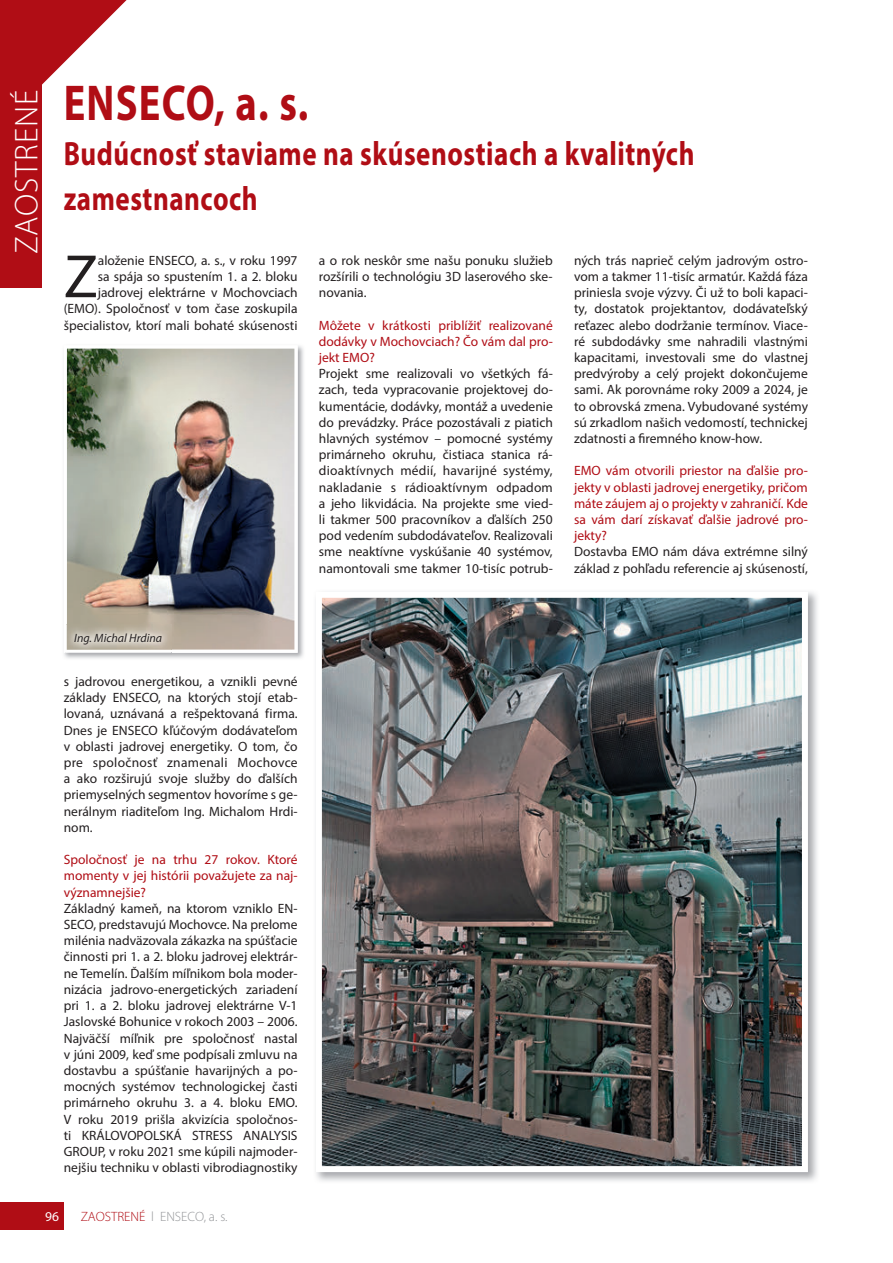
<style>
.page{position:relative;width:893px;height:1263px;background:#fff}
.page>*{position:absolute;margin:0;border:0;box-sizing:border-box;transform-origin:0 0}
.t1{font:61.5px "Myriad Pro";color:#231f20}
.t2{font:700 50.7px "Myriad Pro";letter-spacing:.03em;color:#b00d15;scale:.8 1}
.t3{font:700 33.75px/45px "Myriad Pro";letter-spacing:.02em;color:#b00d15;scale:.8 1}
.t4{font:300 33px "Myriad Pro";letter-spacing:.025em;color:#fff}
.t5{font:13.5px/16.2px "Myriad Pro";color:#231f20;text-align:justify}
.t6{font:13.5px/16.2px "Myriad Pro";color:#b00d15;text-align:justify}
.t7{font:300 13.5px "Myriad Pro";color:#939598}
.t8{font:13.5px "Myriad Pro";color:#fff}
.t9{font:italic 12px "Myriad Pro";color:#231f20}
.s1{color:#b00d15}
</style>
<div class="page">
<div style="left:0;top:0;width:42px;height:287px;background:#b00d15"></div>
<svg style="left:42px;top:0;width:85px;height:85px"></svg>
<div style="left:0;top:1202px;width:64px;height:28px;background:#b00d15"></div>
<img style="left:64px;top:345px;width:240px;height:314px">
<img style="left:64px;top:345px;width:234px;height:308px">
<img style="left:65px;top:624px;width:106px;height:30px">
<img style="left:67px;top:624px;width:104px;height:26px">
<img style="left:316px;top:592px;width:501px;height:589px">
<img style="left:323px;top:599px;width:478px;height:566px">
<div style="left:316px;top:592px;width:492px;height:580px;border:6px solid #fff"></div>
<h3 class="t4" style="left:14px;top:254px;width:166px;rotate:-90deg">ZAOSTRENÉ</h3>
<h2 class="t2" style="left:64px;top:84px;width:307px">ENSECO, a. s.</h2>
<h3 class="t3" style="left:64px;top:134px;width:790px">Budúcnosť staviame na skúsenostiach a kvalitných zamestnancoch</h3>
<p class="t5" style="left:64px;top:253px;width:235px;text-align:right">aloženie ENSECO, a. s., v roku 1997<br>sa spája so spustením 1. a 2. bloku jadrovej elektrárne v Mochovciach (EMO). Spoločnosť v tom čase zoskupila špecialistov, ktorí mali bohaté skúsenosti</p>
<h1 class="t1" style="left:64px;top:253px;width:36px">Z</h1>
<p class="t5" style="left:319px;top:253px;width:235px">a o rok neskôr sme našu ponuku služieb rozšírili o technológiu 3D laserového ske&shy;novania.</p>
<p class="t6" style="left:319px;top:318px;width:235px">Môžete v krátkosti priblížiť realizované dodávky v Mochovciach? Čo vám dal pro&shy;jekt EMO?</p>
<p class="t5" style="left:319px;top:367px;width:236px">Projekt sme realizovali vo všetkých fá&shy;zach, teda vypracovanie projektovej do&shy;kumentácie, dodávky, montáž a uvedenie do prevádzky. Práce pozostávali z piatich hlavných systémov – pomocné systémy primárneho okruhu, čistiaca stanica rá&shy;dioaktívnych médií, havarijné systémy, nakladanie s rádioaktívnym odpadom a jeho likvidácia. Na projekte sme vied&shy;li takmer 500 pracovníkov a ďalších 250 pod vedením subdodávateľov. Realizovali sme neaktívne vyskúšanie 40 systémov, namontovali sme takmer 10-tisíc potrub-</p>
<p class="t5" style="left:574px;top:253px;width:235px">ných trás naprieč celým jadrovým ostro&shy;vom a takmer 11-tisíc armatúr. Každá fáza priniesla svoje výzvy. Či už to boli kapaci&shy;ty, dostatok projektantov, dodávateľský reťazec alebo dodržanie termínov. Viace&shy;ré subdodávky sme nahradili vlastnými kapacitami, investovali sme do vlastnej predvýroby a celý projekt dokončujeme sami. Ak porovnáme roky 2009 a 2024, je to obrovská zmena. Vybudované systémy sú zrkadlom našich vedomostí, technickej zdatnosti a firemného know-how.</p>
<p class="t6" style="left:574px;top:464px;width:235px">EMO vám otvorili priestor na ďalšie pro&shy;jekty v oblasti jadrovej energetiky, pričom máte záujem aj o projekty v zahraničí. Kde sa vám darí získavať ďalšie jadrové pro&shy;jekty?</p>
<p class="t5" style="left:574px;top:545px;width:235px">Dostavba EMO nám dáva extrémne silný základ z pohľadu referencie aj skúseností,</p>
<p class="t9" style="left:74px;top:634px;width:89px">Ing. Michal Hrdina</p>
<p class="t5" style="left:64px;top:674px;width:235px">s jadrovou energetikou, a vznikli pevné základy ENSECO, na ktorých stojí etab&shy;lovaná, uznávaná a rešpektovaná firma.<br>Dnes je ENSECO kľúčovým dodávateľom v oblasti jadrovej energetiky. O tom, čo pre spoločnosť znamenali Mochovce a ako rozširujú svoje služby do ďalších priemyselných segmentov hovoríme s ge&shy;nerálnym riaditeľom Ing. Michalom Hrdi&shy;nom.</p>
<p class="t6" style="left:64px;top:853px;width:235px">Spoločnosť je na trhu 27 rokov. Ktoré momenty v jej histórii považujete za naj&shy;významnejšie?</p>
<p class="t5" style="left:64px;top:901px;width:235px">Základný kameň, na ktorom vzniklo EN-SECO, predstavujú Mochovce. Na prelome milénia nadväzovala zákazka na spúšťacie činnosti pri 1. a 2. bloku jadrovej elektrár&shy;ne Temelín. Ďalším míľnikom bola moder&shy;nizácia jadrovo-energetických zariadení pri 1. a 2. bloku jadrovej elektrárne V-1<br>Jaslovské Bohunice v rokoch 2003 – 2006.<br>Najväčší míľnik pre spoločnosť nastal v júni 2009, keď sme podpísali zmluvu na dostavbu a spúšťanie havarijných a po&shy;mocných systémov technologickej časti primárneho okruhu 3. a 4. bloku EMO.<br>V roku 2019 prišla akvizícia spoločnos&shy;ti KRÁLOVOPOLSKÁ STRESS ANALYSIS GROUP, v roku 2021 sme kúpili najmoder&shy;nejšiu techniku v oblasti vibrodiagnostiky</p>
<p class="t8" style="left:45px;top:1211px;width:15px">96</p>
<p class="t7" style="left:81px;top:1211px;width:148px"><span class="s1">ZAOSTRENÉ</span> l ENSECO, a. s.</p>
</div>
